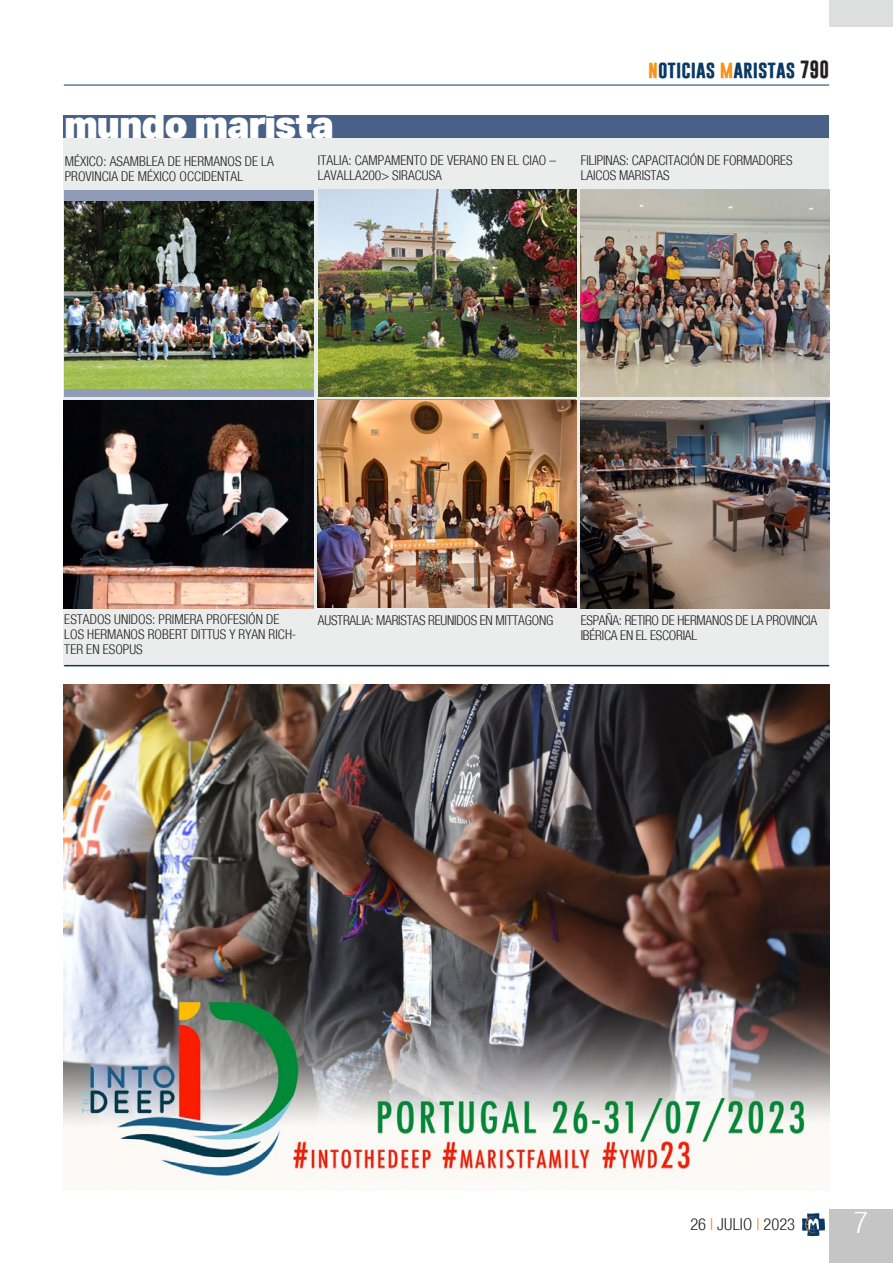
<style>
.page{position:relative;width:893px;height:1263px;background:#fff}
.page>*{position:absolute;margin:0;border:0;box-sizing:border-box;transform-origin:0 0}
.Titolo{font:900 37.5px "Aktiv Grotesk";letter-spacing:-.03em;color:#fff}
.t1{font:300 condensed 30px "Helvetica Neue";color:#fff}
.t2{font:700 18px "Gobold";color:#0a3963}
.t3{font:300 condensed 16.5px "Helvetica Neue";letter-spacing:.005em;color:#231f20}
.DidacaliaFotos{font:300 condensed 13.5px/15px "Helvetica Neue";letter-spacing:.005em;color:#231f20}
.DidacaliaFotos-2{font:300 condensed 13.5px/15px "Helvetica Neue";letter-spacing:-.015em;color:#231f20}
.s1{color:#f7931d}
.s2{color:#231f20}
</style>
<div class="page">
<div style="left:829px;top:1209px;width:64px;height:54px;background:#c4c5c4"></div>
<hr style="left:64px;top:85px;width:765px;height:1px;background:#0a3963">
<svg style="left:802px;top:1213px;width:23px;height:23px"></svg>
<div style="left:829px;top:0;width:64px;height:27px;background:#dddede"></div>
<div style="left:64px;top:127px;width:765px;height:539px;background:#ebecec"></div>
<div style="left:65px;top:190px;width:249px;height:207px;background:#8f9bb7"></div>
<img style="left:65px;top:201px;width:249px;height:187px">
<img style="left:318px;top:189px;width:259px;height:208px">
<img style="left:64px;top:400px;width:249px;height:208px">
<img style="left:317px;top:401px;width:259px;height:206px">
<img style="left:580px;top:189px;width:249px;height:207px">
<hr style="left:64px;top:665px;width:765px;height:1px;background:#0a3963">
<div style="left:64px;top:115px;width:765px;height:23px;background:#496187"></div>
<img style="left:581px;top:400px;width:248px;height:208px">
<img style="left:64px;top:684px;width:765px;height:496px">
<p class="Titolo" style="left:64px;top:100px;width:271px">mundo marista</p>
<p class="DidacaliaFotos" style="left:65px;top:153px;width:211px">MÉXICO: ASAMBLEA DE HERMANOS DE LA<br>PROVINCIA DE MÉXICO OCCIDENTAL</p>
<p class="DidacaliaFotos" style="left:318px;top:153px;width:240px">ITALIA: CAMPAMENTO DE VERANO EN EL CIAO –<br>LAVALLA200&gt; SIRACUSA</p>
<h3 class="t2" style="left:648px;top:57px;width:182px"><span class="s1">N</span>OTICIAS <span class="s1">M</span>ARISTAS <span class="s2">790</span></h3>
<p class="DidacaliaFotos" style="left:581px;top:153px;width:213px">FILIPINAS: CAPACITACIÓN DE FORMADORES<br>LAICOS MARISTAS</p>
<p class="DidacaliaFotos" style="left:64px;top:612px;width:217px">ESTADOS UNIDOS: PRIMERA PROFESIÓN DE</p>
<p class="DidacaliaFotos-2" style="left:318px;top:613px;width:237px">AUSTRALIA: MARISTAS REUNIDOS EN MITTAGONG</p>
<p class="DidacaliaFotos" style="left:64px;top:627px;width:234px">LOS HERMANOS ROBERT DITTUS Y RYAN RICH-<br>TER EN ESOPUS</p>
<p class="DidacaliaFotos-2" style="left:581px;top:612px;width:238px">ESPAÑA: RETIRO DE HERMANOS DE LA PROVINCIA<br>IBÉRICA EN EL ESCORIAL</p>
<p class="t3" style="left:690px;top:1215px;width:106px">26 <span class="s1">I</span> JULIO <span class="s1">I</span> 2023</p>
<h2 class="t1" style="left:854px;top:1205px;width:16px">7</h2>
</div>
